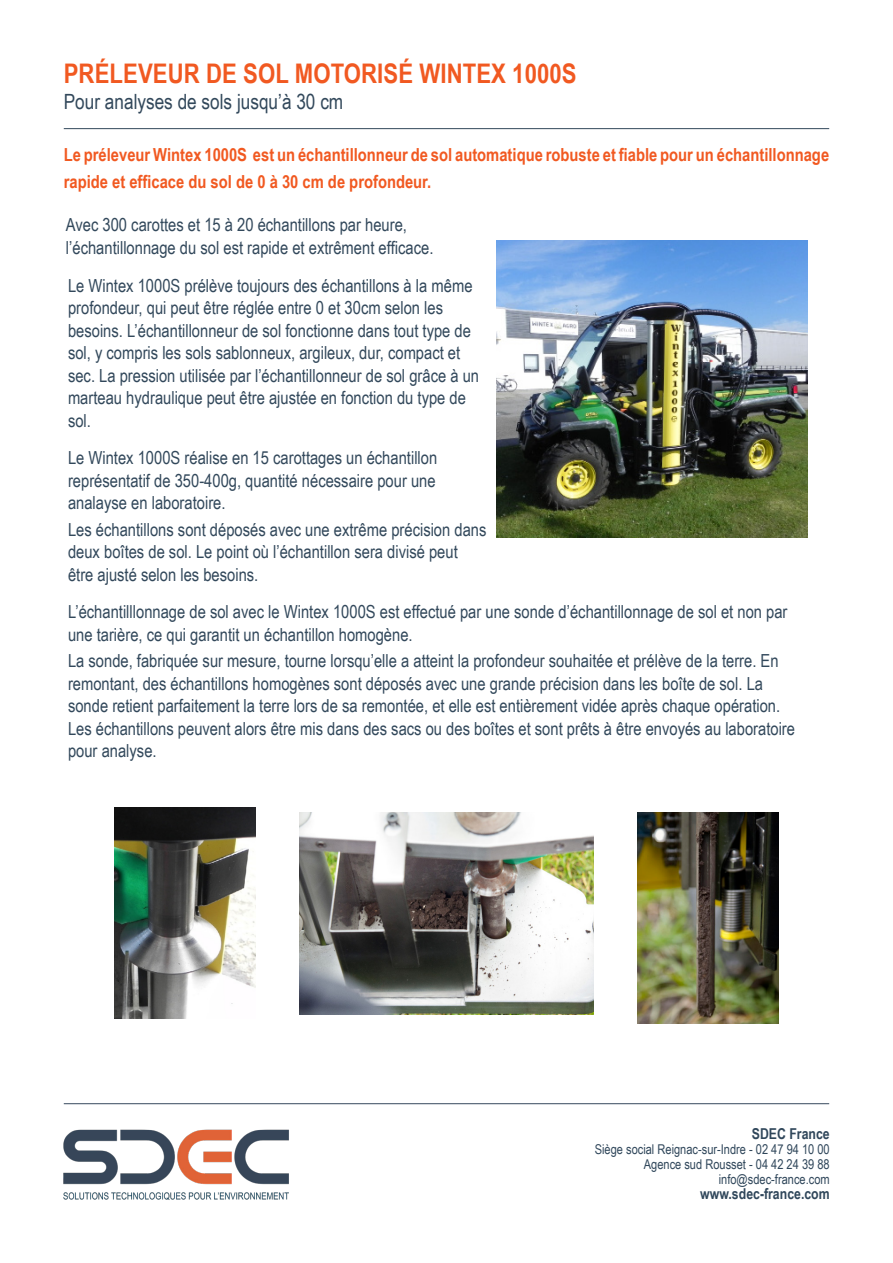
<style>
.page{position:relative;width:893px;height:1263px;background:#fff}
.page>*{position:absolute;margin:0;border:0;box-sizing:border-box;transform-origin:0 0}
.Titre_1_Orange{font:700 27px "Arial Narrow";letter-spacing:.005em;color:#f15921}
.Titre_2_Bleu{font:21px "Arial Narrow";color:#32485b}
.t1{font:18px/22.5px "Arial Narrow";color:#32485b}
.t2{font:700 18px/27px "Arial Narrow";color:#f15921}
.t3{font:700 15px "Arial Narrow";color:#30475b}
.t4{font:13.5px "Arial Narrow";color:#30475b}
</style>
<div class="page">
<hr style="left:64px;top:1103px;width:765px;height:1px;background:#37495d">
<img style="left:63px;top:1129px;width:226px;height:71px">
<img style="left:638px;top:813px;width:140px;height:211px">
<img style="left:299px;top:813px;width:295px;height:201px">
<img style="left:497px;top:240px;width:310px;height:297px">
<img style="left:115px;top:808px;width:140px;height:211px">
<hr style="left:64px;top:128px;width:765px;height:1px;background:#32485b">
<p class="Titre_1_Orange" style="left:64px;top:53px;width:514px">PRÉLEVEUR DE SOL MOTORISÉ WINTEX 1000S</p>
<p class="Titre_2_Bleu" style="left:64px;top:86px;width:281px">Pour analyses de sols jusqu’à 30 cm</p>
<p class="t2" style="left:64px;top:140px;width:767px">Le préleveur Wintex 1000S est un échantillonneur de sol automatique robuste et fiable pour un échantillonnage rapide et efficace du sol de 0 à 30 cm de profondeur.</p>
<p class="t1" style="left:66px;top:213px;width:369px">Avec 300 carottes et 15 à 20 échantillons par heure, l’échantillonnage du sol est rapide et extrêment efficace.</p>
<p class="t1" style="left:68px;top:273px;width:413px">Le Wintex 1000S prélève toujours des échantillons à la même profondeur, qui peut être réglée entre 0 et 30cm selon les besoins. L’échantillonneur de sol fonctionne dans tout type de sol, y compris les sols sablonneux, argileux, dur, compact et sec. La pression utilisée par l’échantillonneur de sol grâce à un marteau hydraulique peut être ajustée en fonction du type de sol.</p>
<p class="t1" style="left:68px;top:446px;width:371px;text-align:justify">Le Wintex 1000S réalise en 15 carottages un échantillon représentatif de 350-400g, quantité nécessaire pour une analayse en laboratoire.</p>
<p class="t1" style="left:68px;top:518px;width:420px">Les échantillons sont déposés avec une extrême précision dans deux boîtes de sol. Le point où l’échantillon sera divisé peut être ajusté selon les besoins.</p>
<p class="t1" style="left:68px;top:600px;width:721px">L’échantilllonnage de sol avec le Wintex 1000S est effectué par une sonde d’échantillonnage de sol et non par une tarière, ce qui garantit un échantillon homogène.</p>
<p class="t1" style="left:68px;top:649px;width:728px">La sonde, fabriquée sur mesure, tourne lorsqu’elle a atteint la profondeur souhaitée et prélève de la terre. En remontant, des échantillons homogènes sont déposés avec une grande précision dans les boîte de sol. La sonde retient parfaitement la terre lors de sa remontée, et elle est entièrement vidée après chaque opération.<br>Les échantillons peuvent alors être mis dans des sacs ou des boîtes et sont prêts à être envoyés au laboratoire pour analyse.</p>
<p class="t3" style="left:752px;top:1122px;width:79px">SDEC France</p>
<p class="t4" style="left:595px;top:1139px;width:236px">Siège social Reignac-sur-Indre - 02 47 94 10 00</p>
<p class="t4" style="left:644px;top:1154px;width:187px">Agence sud Rousset - 04 42 24 39 88</p>
<p class="t4" style="left:719px;top:1169px;width:112px">info@sdec-france.com</p>
<p class="t3" style="left:700px;top:1182px;width:131px">www.sdec-france.com</p>
</div>
